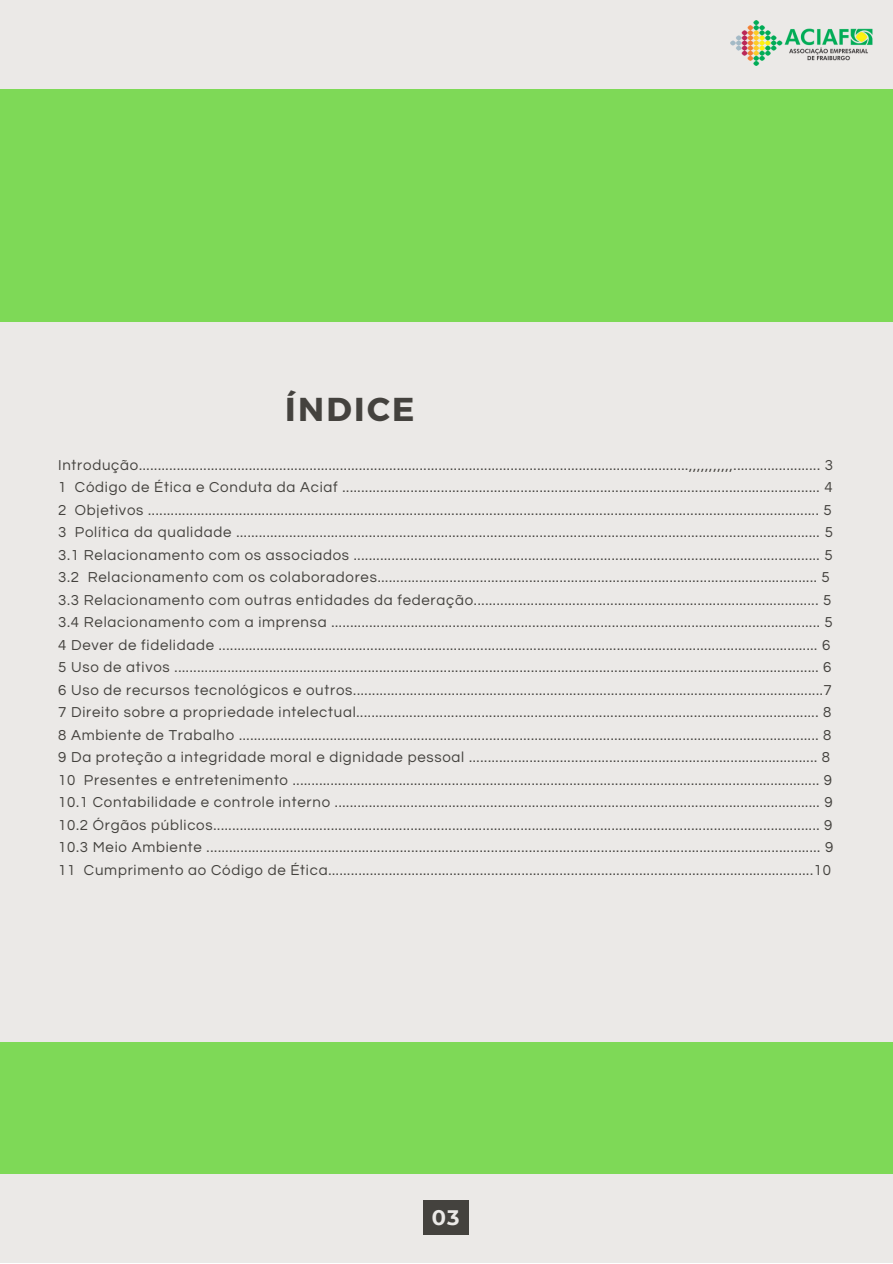
<style>
.page{position:relative;width:893px;height:1264px;background:#fff}
.page>*{position:absolute;margin:0;border:0;box-sizing:border-box;transform-origin:0 0}
.t1{font:700 33.15px "Montserrat";letter-spacing:.07em;color:#44423e}
.t2{font:700 21px "Montserrat";color:#ebe9e7}
.t3{font:15px/22.5px "Questrial";letter-spacing:.05em;color:#44423e}
</style>
<div class="page">
<div style="left:0;top:0;width:892px;height:1262px;background:#ebe9e7"></div>
<div style="left:0;top:89px;width:892px;height:1084px;background:#7ed957"></div>
<div style="left:0;top:322px;width:892px;height:720px;background:#ebe9e7"></div>
<img style="left:730px;top:21px;width:143px;height:45px">
<div style="left:423px;top:1200px;width:45px;height:34px;background:#44423e"></div>
<h1 class="t1" style="left:285px;top:387px;width:131px">ÍNDICE</h1>
<p class="t3" style="left:58px;top:454px;width:776px">Introdução.................................................................................................................................................,,,,,,,,,,,....................... 3<br>1 Código de Ética e Conduta da Aciaf .............................................................................................................................. 4<br>2 Objetivos ................................................................................................................................................................................. 5<br>3 Política da qualidade .......................................................................................................................................................... 5<br>3.1 Relacionamento com os associados ........................................................................................................................... 5<br>3.2 Relacionamento com os colaboradores.................................................................................................................... 5<br>3.3 Relacionamento com outras entidades da federação........................................................................................... 5<br>3.4 Relacionamento com a imprensa ................................................................................................................................. 5<br>4 Dever de fidelidade .............................................................................................................................................................. 6<br>5 Uso de ativos .......................................................................................................................................................................... 6<br>6 Uso de recursos tecnológicos e outros............................................................................................................................7<br>7 Direito sobre a propriedade intelectual.......................................................................................................................... 8<br>8 Ambiente de Trabalho ......................................................................................................................................................... 8<br>9 Da proteção a integridade moral e dignidade pessoal ............................................................................................ 8<br>10 Presentes e entretenimento ........................................................................................................................................... 9<br>10.1 Contabilidade e controle interno ................................................................................................................................ 9<br>10.2 Órgãos públicos................................................................................................................................................................ 9<br>10.3 Meio Ambiente .................................................................................................................................................................. 9<br>11 Cumprimento ao Código de Ética................................................................................................................................10</p>
<h2 class="t2" style="left:432px;top:1204px;width:29px">03</h2>
</div>
